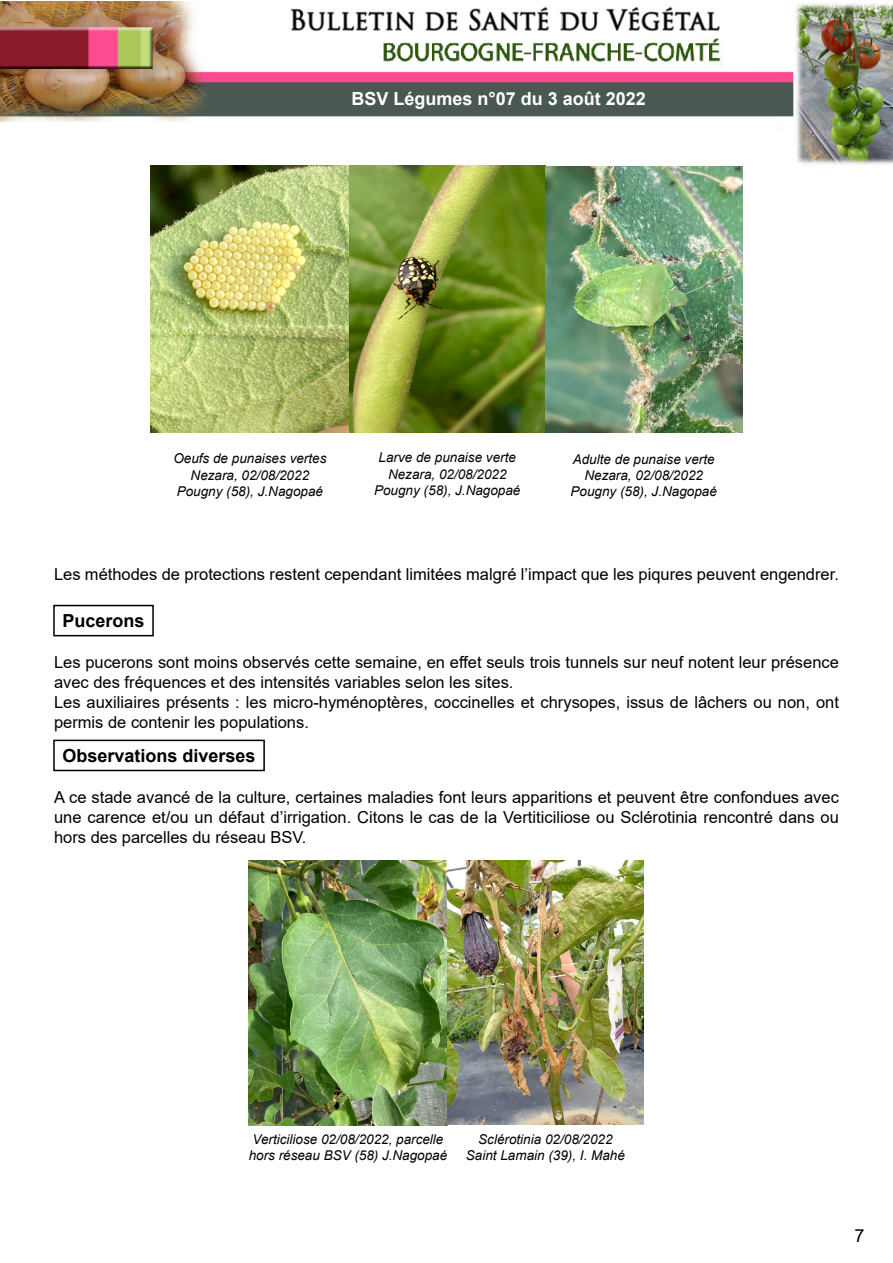
<style>
.page{position:relative;width:893px;height:1263px;background:#fff}
.page>*{position:absolute;margin:0;border:0;box-sizing:border-box;transform-origin:0 0}
.t1{font:700 18px "Arial";color:#000}
.t2{font:700 18px "Arial";color:#fff}
.t3{font:18px "Arial";color:#000}
.t4{font:16.5px/19.8px "Arial";color:#000}
.t5{font:italic 13.5px/16.2px "Arial";color:#000;text-align:center}
</style>
<div class="page">
<img style="left:0;top:1px;width:893px;height:166px">
<div style="left:527px;top:35px;width:200px;height:32px;background:#fff"></div>
<img style="left:381px;top:37px;width:342px;height:28px">
<div style="left:53px;top:605px;width:101px;height:31px;border:2px solid #000"></div>
<div style="left:53px;top:740px;width:212px;height:31px;border:2px solid #000"></div>
<img style="left:151px;top:166px;width:591px;height:266px">
<img style="left:249px;top:860px;width:395px;height:265px">
<p class="t2" style="left:351px;top:86px;width:296px">BSV Légumes n°07 du 3 août 2022</p>
<p class="t5" style="left:173px;top:451px;width:155px">Oeufs de punaises vertes<br>Nezara, 02/08/2022<br>Pougny (58), J.Nagopaé</p>
<p class="t5" style="left:374px;top:450px;width:148px">Larve de punaise verte<br>Nezara, 02/08/2022<br>Pougny (58), J.Nagopaé</p>
<p class="t5" style="left:570px;top:451px;width:148px">Adulte de punaise verte<br>Nezara, 02/08/2022<br>Pougny (58), J.Nagopaé</p>
<p class="t4" style="left:54px;top:564px;width:786px">Les méthodes de protections restent cependant limitées malgré l’impact que les piqures peuvent engendrer.</p>
<p class="t1" style="left:63px;top:608px;width:84px">Pucerons</p>
<p class="t4" style="left:54px;top:652px;width:786px">Les pucerons sont moins observés cette semaine, en effet seuls trois tunnels sur neuf notent leur présence avec des fréquences et des intensités variables selon les sites.<br>Les auxiliaires présents : les micro-hyménoptères, coccinelles et chrysopes, issus de lâchers ou non, ont permis de contenir les populations.</p>
<p class="t1" style="left:63px;top:743px;width:195px">Observations diverses</p>
<p class="t4" style="left:54px;top:787px;width:786px;text-align:justify">A ce stade avancé de la culture, certaines maladies font leurs apparitions et peuvent être confondues avec une carence et/ou un défaut d’irrigation. Citons le cas de la Vertiticiliose ou Sclérotinia rencontré dans ou hors des parcelles du réseau BSV.</p>
<p class="t5" style="left:249px;top:1131px;width:200px;text-align:left">Verticiliose 02/08/2022, parcelle hors réseau BSV (58) J.Nagopaé</p>
<p class="t5" style="left:466px;top:1131px;width:161px">Sclérotinia 02/08/2022<br>Saint Lamain (39), I. Mahé</p>
<p class="t3" style="left:855px;top:1223px;width:12px">7</p>
</div>
